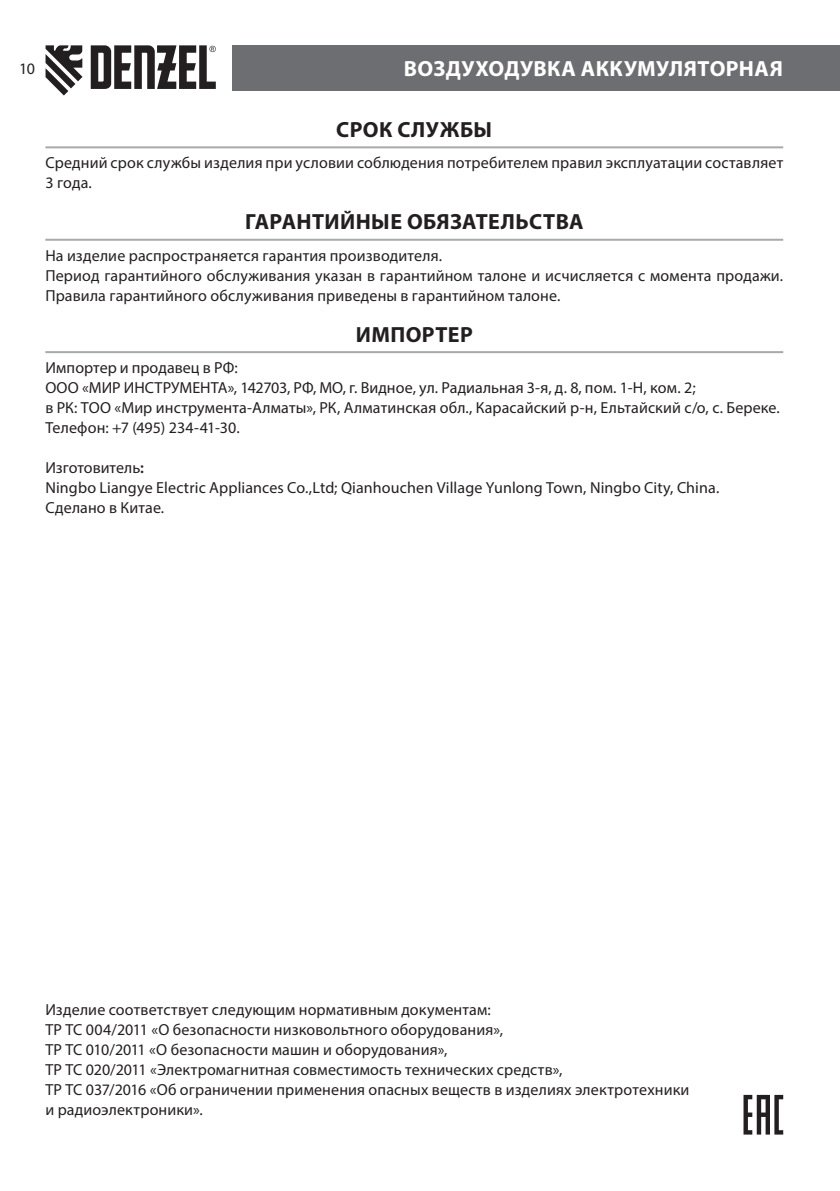
<style>
.page{position:relative;width:840px;height:1191px;background:#fff}
.page>*{position:absolute;margin:0;border:0;box-sizing:border-box;transform-origin:0 0}
.t1{font:700 22px "Myriad Pro";letter-spacing:.015em;color:#231f20}
.t2{font:700 22px "Myriad Pro";letter-spacing:.015em;color:#fff}
.t3{font:16px/20px "Myriad Pro";letter-spacing:.01em;color:#231f20}
.s1{font-weight:600}
</style>
<div class="page">
<div style="left:232px;top:45px;width:607px;height:46px;background:#6d6e71"></div>
<svg style="left:45px;top:45px;width:37px;height:50px"></svg>
<svg style="left:91px;top:45px;width:125px;height:44px"></svg>
<hr style="left:45px;top:146px;width:737px;height:2px;background:#a7a9ac">
<hr style="left:45px;top:239px;width:737px;height:2px;background:#a7a9ac">
<hr style="left:45px;top:351px;width:737px;height:2px;background:#a7a9ac">
<svg style="left:743px;top:1094px;width:39px;height:40px"></svg>
<p class="t3" style="left:19px;top:61px;width:17px">10</p>
<h1 class="t2" style="left:403px;top:61px;width:380px">ВОЗДУХОДУВКА АККУМУЛЯТОРНАЯ</h1>
<h1 class="t1" style="left:336px;top:119px;width:157px">СРОК СЛУЖБЫ</h1>
<p class="t3" style="left:45px;top:154px;width:739px">Средний срок службы изделия при условии соблюдения потребителем правил эксплуатации составляет<br>3 года.</p>
<h1 class="t1" style="left:245px;top:211px;width:340px">ГАРАНТИЙНЫЕ ОБЯЗАТЕЛЬСТВА</h1>
<p class="t3" style="left:45px;top:246px;width:739px">На изделие распространяется гарантия производителя.<br>Период гарантийного обслуживания указан в гарантийном талоне и исчисляется с момента продажи.<br>Правила гарантийного обслуживания приведены в гарантийном талоне.</p>
<h1 class="t1" style="left:355px;top:323px;width:118px">ИМПОРТЕР</h1>
<p class="t3" style="left:45px;top:358px;width:735px">Импортер и продавец в РФ:<br>ООО «МИР ИНСТРУМЕНТА», 142703, РФ, МО, г. Видное, ул. Радиальная 3-я, д. 8, пом. 1-Н, ком. 2;<br>в РК: ТОО «Мир инструмента-Алматы», РК, Алматинская обл., Карасайский р-н, Ельтайский с/о, с. Береке.<br>Телефон: +7 (495) 234-41-30.</p>
<p class="t3" style="left:45px;top:458px;width:675px">Изготовитель<span class="s1">:<br></span>Ningbo Liangye Electric Appliances Co.,Ltd; Qianhouchen Village Yunlong Town, Ningbo City, China.<br>Сделано в Китае.</p>
<p class="t3" style="left:45px;top:999px;width:645px">Изделие соответствует следующим нормативным документам:<br>ТР ТС 004/2011 «О безопасности низковольтного оборудования»,<br>ТР ТС 010/2011 «О безопасности машин и оборудования»,<br>ТР ТС 020/2011 «Электромагнитная совместимость технических средств»,<br>ТР ТС 037/2016 «Об ограничении применения опасных веществ в изделиях электротехники и радиоэлектроники».</p>
</div>
